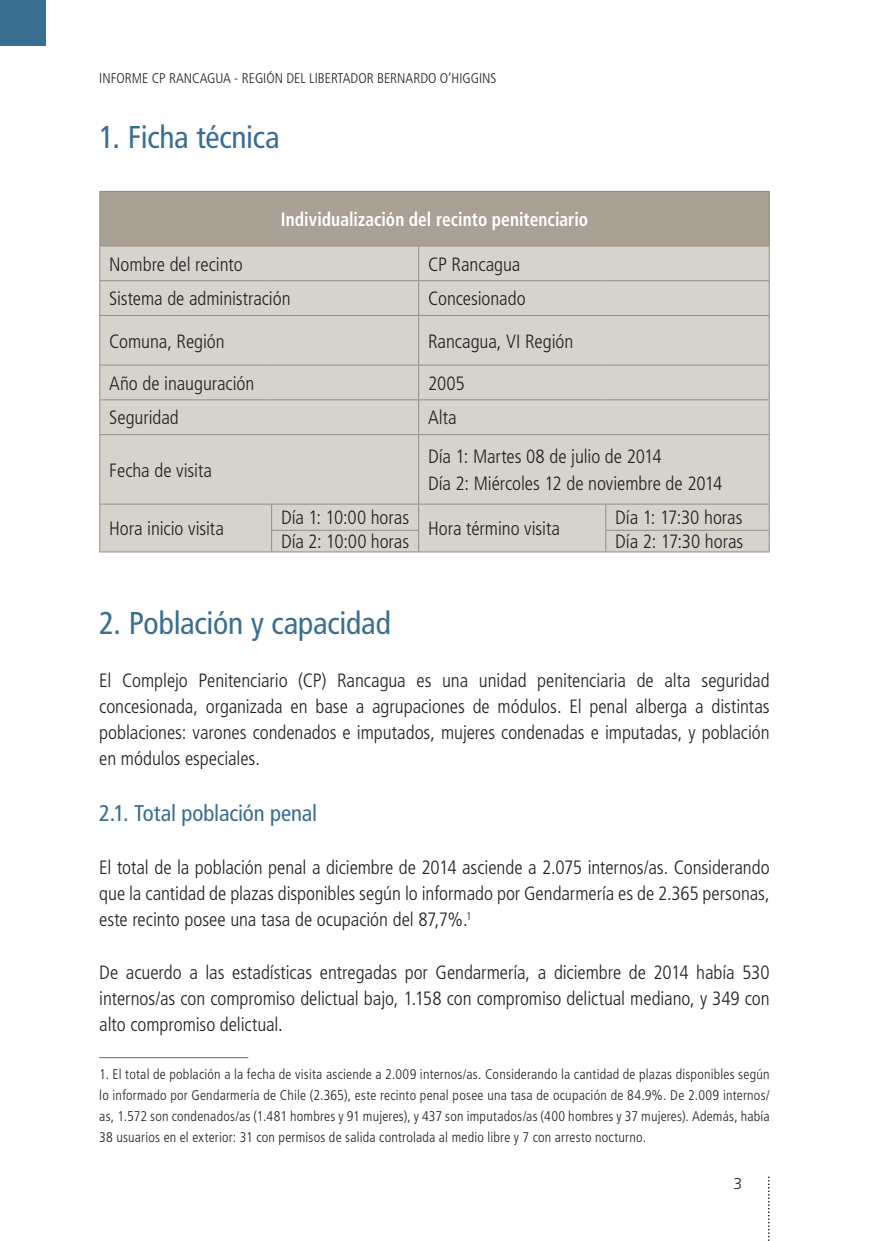
<style>
.page{position:relative;width:869px;height:1241px;background:#fff}
.page>*{position:absolute;margin:0;border:0;box-sizing:border-box;transform-origin:0 0}
.TITULOS{font:condensed 31.5px "Frutiger LT Std";letter-spacing:-.01em;color:#386e8f}
.SUBTITULO{font:condensed 22.75px "Frutiger LT Std";letter-spacing:-.005em;color:#386e8f}
.TEXTO_GENERAL{font:300 condensed 19.25px/26.2px "Frutiger LT Std";letter-spacing:-.005em;color:#231f20;text-align:justify}
.TITULOTABLA{font:700 condensed 19.25px "Frutiger LT Std";letter-spacing:.005em;color:#fff;scale:.9 1}
.t1{font:300 15.75px "Frutiger LT Std";color:#231f20}
.TEXTO_GENERAL-2{font:300 condensed 14px/21px "Frutiger LT Std";color:#231f20;text-align:justify}
</style>
<div class="page">
<svg style="left:768px;top:1177px;width:1px;height:63px"></svg>
<svg style="left:541px;top:552px;width:20px;height:1px"></svg>
<div style="left:0;top:0;width:45px;height:45px;background:#386e8f"></div>
<div style="left:100px;top:191px;width:668px;height:55px;background:#a9a195"></div>
<div style="left:100px;top:246px;width:668px;height:305px;background:#d6d2cc"></div>
<hr style="left:99px;top:191px;width:172px;height:1px;background:#968d80">
<hr style="left:99px;top:192px;width:1px;height:53px;background:#968d80">
<hr style="left:271px;top:191px;width:147px;height:1px;background:#968d80">
<hr style="left:418px;top:191px;width:187px;height:1px;background:#968d80">
<hr style="left:605px;top:191px;width:164px;height:1px;background:#968d80">
<hr style="left:768px;top:192px;width:1px;height:53px;background:#968d80">
<hr style="left:99px;top:245px;width:172px;height:1px;background:#968d80">
<hr style="left:99px;top:246px;width:1px;height:34px;background:#968d80">
<hr style="left:271px;top:245px;width:147px;height:1px;background:#968d80">
<hr style="left:418px;top:245px;width:187px;height:1px;background:#968d80">
<hr style="left:418px;top:246px;width:1px;height:34px;background:#968d80">
<hr style="left:605px;top:245px;width:164px;height:1px;background:#968d80">
<hr style="left:768px;top:246px;width:1px;height:34px;background:#968d80">
<hr style="left:99px;top:280px;width:172px;height:1px;background:#968d80">
<hr style="left:99px;top:281px;width:1px;height:34px;background:#968d80">
<hr style="left:271px;top:280px;width:147px;height:1px;background:#968d80">
<hr style="left:418px;top:280px;width:187px;height:1px;background:#968d80">
<hr style="left:418px;top:281px;width:1px;height:34px;background:#968d80">
<hr style="left:605px;top:280px;width:164px;height:1px;background:#968d80">
<hr style="left:768px;top:281px;width:1px;height:34px;background:#968d80">
<hr style="left:99px;top:315px;width:172px;height:1px;background:#968d80">
<hr style="left:99px;top:316px;width:1px;height:48px;background:#968d80">
<hr style="left:271px;top:315px;width:147px;height:1px;background:#968d80">
<hr style="left:418px;top:315px;width:187px;height:1px;background:#968d80">
<hr style="left:418px;top:316px;width:1px;height:48px;background:#968d80">
<hr style="left:605px;top:315px;width:164px;height:1px;background:#968d80">
<hr style="left:768px;top:316px;width:1px;height:48px;background:#968d80">
<hr style="left:99px;top:364px;width:172px;height:1px;background:#968d80">
<hr style="left:99px;top:365px;width:1px;height:34px;background:#968d80">
<hr style="left:271px;top:364px;width:147px;height:1px;background:#968d80">
<hr style="left:418px;top:364px;width:187px;height:1px;background:#968d80">
<hr style="left:418px;top:365px;width:1px;height:34px;background:#968d80">
<hr style="left:605px;top:364px;width:164px;height:1px;background:#968d80">
<hr style="left:768px;top:365px;width:1px;height:34px;background:#968d80">
<hr style="left:99px;top:399px;width:172px;height:1px;background:#968d80">
<hr style="left:99px;top:400px;width:1px;height:34px;background:#968d80">
<hr style="left:271px;top:399px;width:147px;height:1px;background:#968d80">
<hr style="left:418px;top:399px;width:187px;height:1px;background:#968d80">
<hr style="left:418px;top:400px;width:1px;height:34px;background:#968d80">
<hr style="left:605px;top:399px;width:164px;height:1px;background:#968d80">
<hr style="left:768px;top:400px;width:1px;height:34px;background:#968d80">
<hr style="left:99px;top:434px;width:172px;height:1px;background:#968d80">
<hr style="left:99px;top:435px;width:1px;height:68px;background:#968d80">
<hr style="left:271px;top:434px;width:147px;height:1px;background:#968d80">
<hr style="left:418px;top:434px;width:187px;height:1px;background:#968d80">
<hr style="left:418px;top:435px;width:1px;height:68px;background:#968d80">
<hr style="left:605px;top:434px;width:164px;height:1px;background:#968d80">
<hr style="left:768px;top:435px;width:1px;height:68px;background:#968d80">
<hr style="left:99px;top:503px;width:172px;height:1px;background:#968d80">
<hr style="left:271px;top:503px;width:147px;height:1px;background:#968d80">
<hr style="left:418px;top:503px;width:187px;height:1px;background:#968d80">
<hr style="left:605px;top:503px;width:164px;height:1px;background:#968d80">
<svg style="left:99px;top:504px;width:1px;height:47px"></svg>
<hr style="left:271px;top:530px;width:148px;height:1px;background:#968d80">
<svg style="left:271px;top:504px;width:1px;height:47px"></svg>
<svg style="left:418px;top:504px;width:1px;height:47px"></svg>
<hr style="left:605px;top:530px;width:164px;height:1px;background:#968d80">
<svg style="left:605px;top:504px;width:1px;height:47px"></svg>
<svg style="left:768px;top:504px;width:1px;height:47px"></svg>
<hr style="left:99px;top:551px;width:172px;height:1px;background:#968d80">
<hr style="left:271px;top:551px;width:147px;height:1px;background:#968d80">
<hr style="left:418px;top:551px;width:187px;height:1px;background:#968d80">
<hr style="left:605px;top:551px;width:164px;height:1px;background:#968d80">
<hr style="left:99px;top:1057px;width:149px;height:1px;background:#386e8f">
<p class="TEXTO_GENERAL-2" style="left:99px;top:67px;width:398px">INFORME CP RANCAGUA - REGIÓN DEL LIBERTADOR BERNARDO O’HIGGINS</p>
<p class="TITULOS" style="left:99px;top:118px;width:182px">1. Ficha técnica</p>
<p class="TITULOTABLA" style="left:281px;top:208px;width:343px">Individualización del recinto penitenciario</p>
<p class="TEXTO_GENERAL" style="left:109px;top:251px;width:135px">Nombre del recinto</p>
<p class="TEXTO_GENERAL" style="left:428px;top:251px;width:94px">CP Rancagua</p>
<p class="TEXTO_GENERAL" style="left:109px;top:286px;width:183px">Sistema de administración</p>
<p class="TEXTO_GENERAL" style="left:428px;top:286px;width:99px">Concesionado</p>
<p class="TEXTO_GENERAL" style="left:109px;top:328px;width:117px">Comuna, Región</p>
<p class="TEXTO_GENERAL" style="left:428px;top:328px;width:147px">Rancagua, VI Región</p>
<p class="TEXTO_GENERAL" style="left:109px;top:370px;width:147px">Año de inauguración</p>
<p class="TEXTO_GENERAL" style="left:428px;top:370px;width:38px">2005</p>
<p class="TEXTO_GENERAL" style="left:109px;top:405px;width:71px">Seguridad</p>
<p class="TEXTO_GENERAL" style="left:428px;top:405px;width:30px">Alta</p>
<p class="TEXTO_GENERAL" style="left:109px;top:457px;width:104px">Fecha de visita</p>
<p class="TEXTO_GENERAL" style="left:428px;top:444px;width:235px">Día 1: Martes 08 de julio de 2014</p>
<p class="TEXTO_GENERAL" style="left:428px;top:470px;width:296px">Día 2: Miércoles 12 de noviembre de 2014</p>
<p class="TEXTO_GENERAL" style="left:109px;top:515px;width:116px">Hora inicio visita</p>
<p class="TEXTO_GENERAL" style="left:281px;top:505px;width:129px">Día 1: 10:00 horas</p>
<p class="TEXTO_GENERAL" style="left:615px;top:505px;width:129px">Día 1: 17:30 horas</p>
<p class="TEXTO_GENERAL" style="left:428px;top:515px;width:133px">Hora término visita</p>
<p class="TEXTO_GENERAL" style="left:281px;top:528px;width:129px">Día 2: 10:00 horas</p>
<p class="TEXTO_GENERAL" style="left:615px;top:528px;width:129px">Día 2: 17:30 horas</p>
<p class="TITULOS" style="left:99px;top:604px;width:293px">2. Población y capacidad</p>
<p class="TEXTO_GENERAL" style="left:99px;top:667px;width:671px">El Complejo Penitenciario (CP) Rancagua es una unidad penitenciaria de alta seguridad concesionada, organizada en base a agrupaciones de módulos. El penal alberga a distintas poblaciones: varones condenados e imputados, mujeres condenadas e imputadas, y población en módulos especiales.</p>
<p class="SUBTITULO" style="left:99px;top:800px;width:219px">2.1. Total población penal</p>
<p class="TEXTO_GENERAL" style="left:99px;top:854px;width:671px">El total de la población penal a diciembre de 2014 asciende a 2.075 internos/as. Considerando que la cantidad de plazas disponibles según lo informado por Gendarmería es de 2.365 personas, este recinto posee una tasa de ocupación del 87,7%.<sup>1</sup></p>
<p class="TEXTO_GENERAL" style="left:99px;top:959px;width:671px">De acuerdo a las estadísticas entregadas por Gendarmería, a diciembre de 2014 había 530 internos/as con compromiso delictual bajo, 1.158 con compromiso delictual mediano, y 349 con alto compromiso delictual.</p>
<p class="TEXTO_GENERAL-2" style="left:99px;top:1063px;width:671px">1. El total de población a la fecha de visita asciende a 2.009 internos/as. Considerando la cantidad de plazas disponibles según lo informado por Gendarmería de Chile (2.365), este recinto penal posee una tasa de ocupación de 84.9%. De 2.009 internos/ as, 1.572 son condenados/as (1.481 hombres y 91 mujeres), y 437 son imputados/as (400 hombres y 37 mujeres). Además, había 38 usuarios en el exterior: 31 con permisos de salida controlada al medio libre y 7 con arresto nocturno.</p>
<p class="t1" style="left:733px;top:1174px;width:10px">3</p>
</div>
